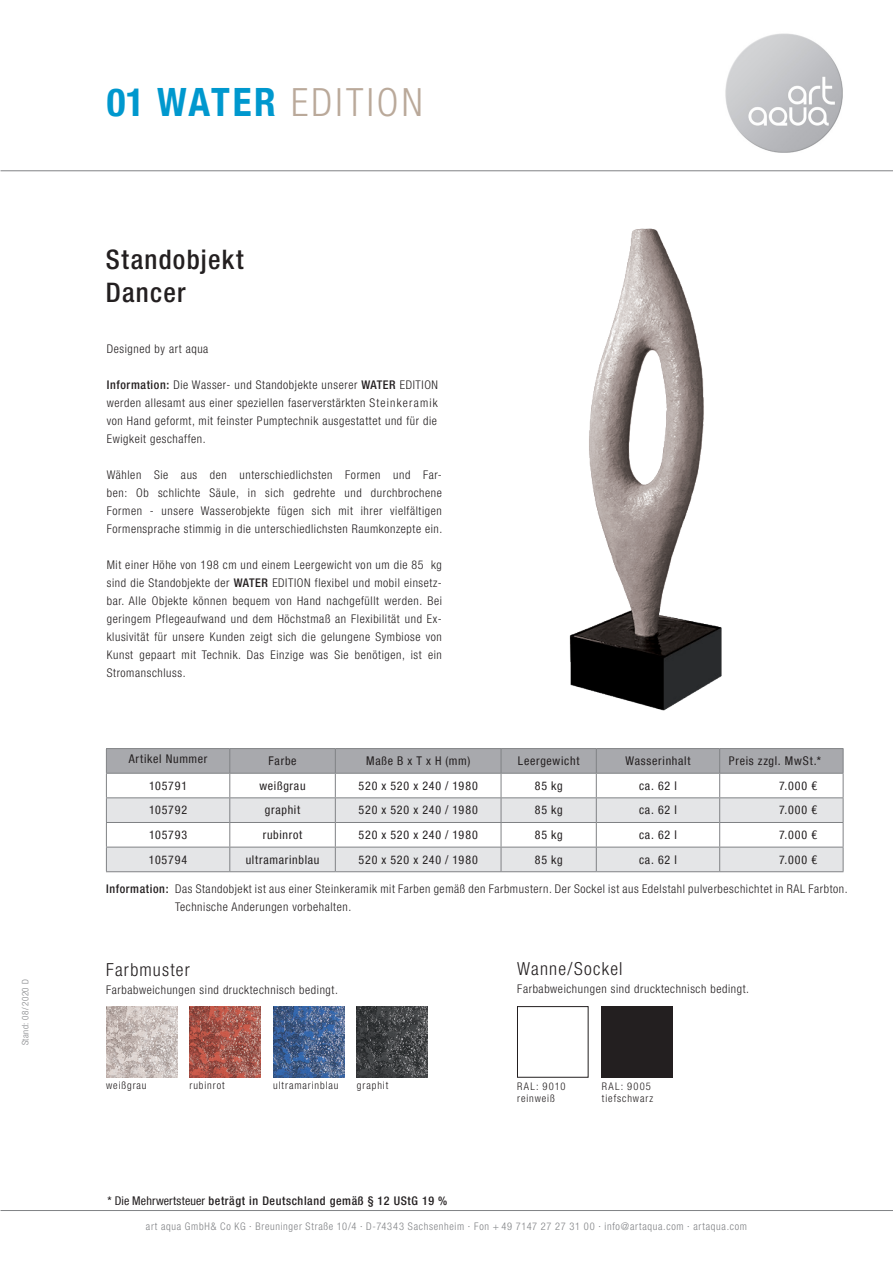
<style>
.page{position:relative;width:893px;height:1263px;background:#fff}
.page>*{position:absolute;margin:0;border:0;box-sizing:border-box;transform-origin:0 0}
.t1{font:700 condensed 39px "Helvetica Neue LT Com";letter-spacing:.04em;color:#0098ce}
.t2{font:500 condensed 27px "Helvetica Neue LT Com";letter-spacing:.045em;color:#231f20}
.t3{font:300 condensed 18px "Helvetica Neue LT Com";letter-spacing:.065em;color:#231f20}
.t4{font:300 condensed 12px/18px "Helvetica Neue LT Com";letter-spacing:.05em;color:#231f20;text-align:justify}
.t5{font:condensed 12px "Helvetica Neue LT Com";letter-spacing:.065em;color:#231f20}
.t6{font:500 condensed 12px "Helvetica Neue LT Com";letter-spacing:.05em;color:#231f20}
.t7{font:300 condensed 10.5px "Helvetica Neue LT Com";letter-spacing:.07em;color:#808285}
.t8{font:300 condensed 10.5px "Helvetica Neue LT Com";letter-spacing:.085em;color:#231f20}
.t9{font:300 condensed 9px "Helvetica Neue LT Com";letter-spacing:.05em;color:#808285}
.s1{font-weight:300;color:#baa99a}
.s2{font-weight:500}
.s3{font-weight:400}
</style>
<div class="page">
<hr style="left:1px;top:171px;width:892px;height:1px;background:#808285">
<hr style="left:1px;top:1210px;width:892px;height:1px;background:#808285">
<img style="left:725px;top:33px;width:118px;height:120px">
<img style="left:273px;top:1006px;width:71px;height:71px">
<img style="left:189px;top:1006px;width:71px;height:71px">
<img style="left:357px;top:1006px;width:71px;height:71px">
<img style="left:106px;top:1006px;width:71px;height:71px">
<img style="left:569px;top:228px;width:153px;height:483px">
<hr style="left:335px;top:871px;width:166px;height:1px;background:#808285">
<hr style="left:501px;top:871px;width:95px;height:1px;background:#808285">
<hr style="left:596px;top:871px;width:124px;height:1px;background:#808285">
<hr style="left:106px;top:871px;width:124px;height:1px;background:#808285">
<hr style="left:230px;top:871px;width:105px;height:1px;background:#808285">
<hr style="left:720px;top:871px;width:123px;height:1px;background:#808285">
<svg style="left:106px;top:748px;width:738px;height:123px"></svg>
<div style="left:517px;top:1006px;width:71px;height:71px;border:1px solid #231f20"></div>
<div style="left:602px;top:1006px;width:71px;height:71px;background:#231f20"></div>
<p class="t9" style="left:20px;top:1045px;width:68px;rotate:-90deg">Stand: 08/ 2020 D</p>
<h1 class="t1" style="left:107px;top:79px;width:317px">01 WATER <span class="s1">EDITION</span></h1>
<p class="t2" style="left:106px;top:243px;width:139px">Standobjekt</p>
<p class="t2" style="left:106px;top:276px;width:81px">Dancer</p>
<p class="t4" style="left:107px;top:340px;width:103px">Designed by art aqua</p>
<p class="t4" style="left:107px;top:376px;width:333px"><span class="s2">Information:</span> Die Wasser- und Standobjekte unserer <span class="s2">WATER</span> EDITION werden allesamt aus einer speziellen faserverstärkten Steinkeramik von Hand geformt, mit feinster Pumptechnik ausgestattet und für die Ewigkeit geschaffen.</p>
<p class="t4" style="left:107px;top:466px;width:337px">Wählen Sie aus den unterschiedlichsten Formen und Far&shy;ben: Ob schlichte Säule, in sich gedrehte und durchbrochene Formen - unsere Wasserobjekte fügen sich mit ihrer vielfältigen Formensprache stimmig in die unterschiedlichsten Raumkonzepte ein.</p>
<p class="t4" style="left:107px;top:556px;width:337px">Mit einer Höhe von 198 cm und einem Leergewicht von um die 85 kg sind die Standobjekte der <span class="s2">WATER</span> EDITION flexibel und mobil einsetz&shy;bar. Alle Objekte können bequem von Hand nachgefüllt werden. Bei geringem Pflegeaufwand und dem Höchstmaß an Flexibilität und Ex&shy;klusivität für unsere Kunden zeigt sich die gelungene Symbiose von Kunst gepaart mit Technik. Das Einzige was Sie benötigen, ist ein Stromanschluss.</p>
<p class="t5" style="left:129px;top:752px;width:80px">Artikel Nummer</p>
<p class="t5" style="left:268px;top:754px;width:30px">Farbe</p>
<p class="t5" style="left:366px;top:754px;width:106px">Maße B x T x H (mm)</p>
<p class="t5" style="left:518px;top:754px;width:63px">Leergewicht</p>
<p class="t5" style="left:625px;top:754px;width:67px">Wasserinhalt</p>
<p class="t5" style="left:729px;top:754px;width:94px">Preis zzgl. MwSt.*</p>
<p class="t5" style="left:149px;top:778px;width:40px">105791</p>
<p class="t5" style="left:260px;top:778px;width:47px">weißgrau</p>
<p class="t5" style="left:359px;top:778px;width:121px">520 x 520 x 240 / 1980</p>
<p class="t5" style="left:535px;top:778px;width:29px">85 kg</p>
<p class="t5" style="left:639px;top:778px;width:39px">ca. 62 l</p>
<p class="t5" style="left:779px;top:778px;width:40px">7.000 €</p>
<p class="t5" style="left:149px;top:803px;width:40px">105792</p>
<p class="t5" style="left:265px;top:803px;width:37px">graphit</p>
<p class="t5" style="left:359px;top:803px;width:121px">520 x 520 x 240 / 1980</p>
<p class="t5" style="left:535px;top:803px;width:29px">85 kg</p>
<p class="t5" style="left:639px;top:803px;width:39px">ca. 62 l</p>
<p class="t5" style="left:779px;top:803px;width:40px">7.000 €</p>
<p class="t5" style="left:149px;top:828px;width:40px">105793</p>
<p class="t5" style="left:263px;top:828px;width:41px">rubinrot</p>
<p class="t5" style="left:359px;top:828px;width:121px">520 x 520 x 240 / 1980</p>
<p class="t5" style="left:535px;top:828px;width:29px">85 kg</p>
<p class="t5" style="left:639px;top:828px;width:39px">ca. 62 l</p>
<p class="t5" style="left:779px;top:828px;width:40px">7.000 €</p>
<p class="t5" style="left:149px;top:852px;width:40px">105794</p>
<p class="t5" style="left:246px;top:852px;width:75px">ultramarinblau</p>
<p class="t5" style="left:359px;top:852px;width:121px">520 x 520 x 240 / 1980</p>
<p class="t5" style="left:535px;top:852px;width:29px">85 kg</p>
<p class="t5" style="left:639px;top:852px;width:39px">ca. 62 l</p>
<p class="t5" style="left:779px;top:852px;width:40px">7.000 €</p>
<p class="t4" style="left:175px;top:880px;width:674px;text-indent:-69px"><span class="s2">Information:</span> Das Standobjekt ist aus einer Steinkeramik mit Farben gemäß den Farbmustern. Der Sockel ist aus Edelstahl pulverbeschichtet in RAL Farbton.<br>Technische Anderungen vorbehalten.</p>
<p class="t3" style="left:106px;top:959px;width:85px">Farbmuster</p>
<p class="t4" style="left:106px;top:980px;width:233px">Farbabweichungen sind drucktechnisch bedingt.</p>
<p class="t8" style="left:106px;top:1079px;width:42px">weißgrau</p>
<p class="t8" style="left:189px;top:1079px;width:37px">rubinrot</p>
<p class="t8" style="left:273px;top:1079px;width:67px">ultramarinblau</p>
<p class="t8" style="left:357px;top:1079px;width:33px">graphit</p>
<p class="t6" style="left:108px;top:1193px;width:341px"><span class="s3">* Die Mehrwertsteuer</span> beträgt in Deutschland gemäß § 12 UStG 19 %</p>
<p class="t3" style="left:517px;top:958px;width:107px">Wanne/Sockel</p>
<p class="t4" style="left:517px;top:979px;width:233px">Farbabweichungen sind drucktechnisch bedingt.</p>
<p class="t8" style="left:517px;top:1080px;width:50px">RAL: 9010</p>
<p class="t8" style="left:517px;top:1092px;width:39px">reinweiß</p>
<p class="t8" style="left:602px;top:1080px;width:50px">RAL: 9005</p>
<p class="t8" style="left:602px;top:1092px;width:53px">tiefschwarz</p>
<p class="t7" style="left:146px;top:1221px;width:603px">art aqua GmbH&amp; Co KG · Breuninger Straße 10/4 · D-74343 Sachsenheim · Fon + 49 7147 27 27 31 00 · info@artaqua.com · artaqua.com</p>
</div>
